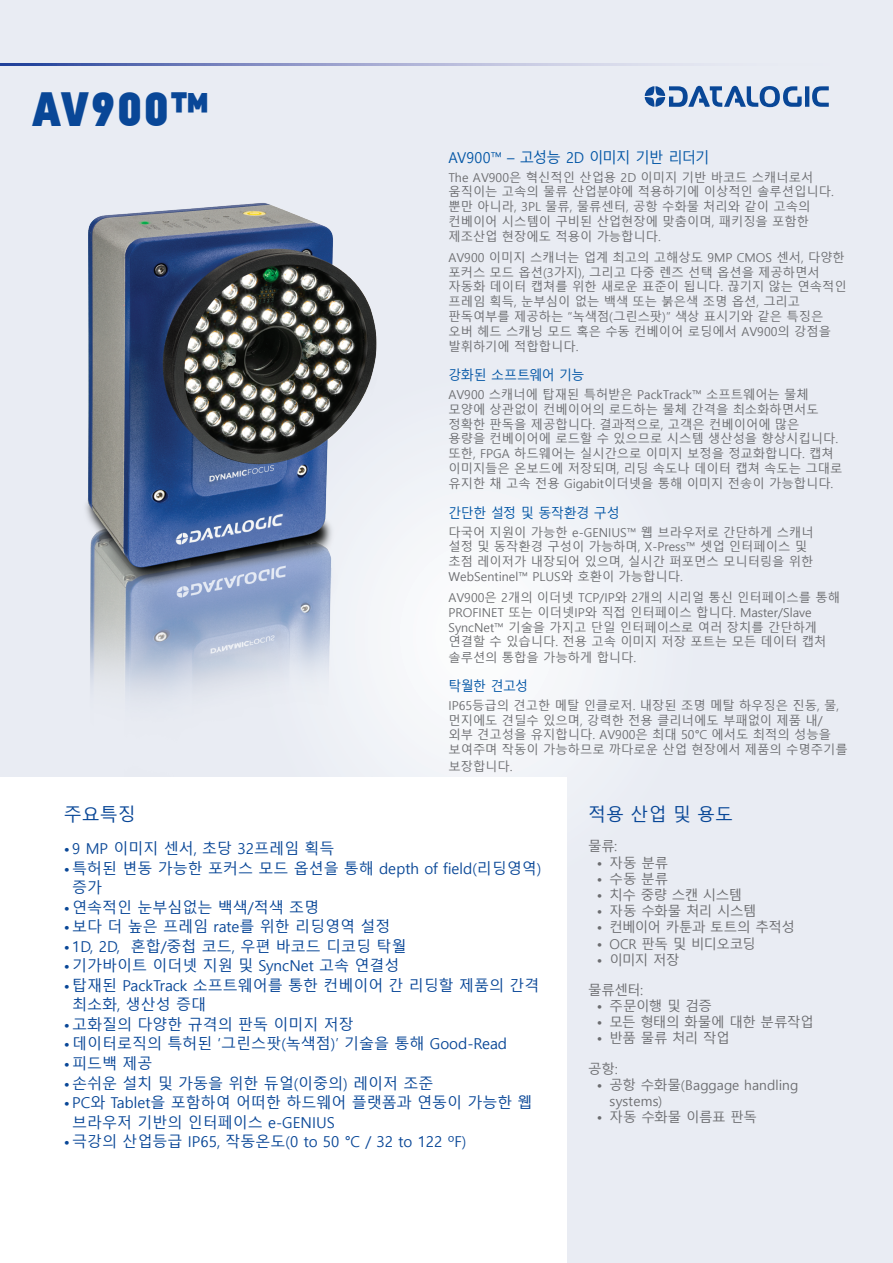
<style>
.page{position:relative;width:893px;height:1263px;background:#e9ecf3}
.page>*{position:absolute;margin:0;border:0;box-sizing:border-box;transform-origin:0 0}
.t1{font:48px "PF Din Text Cond Pro X Black";letter-spacing:.01em;color:#094797}
.t2{font:18px "Malgun Gothic";color:#094797}
.t3{font:15px/19.5px "Malgun Gothic";color:#094797}
.descriptionheadline{font:15px "Malgun Gothic";letter-spacing:-.055em;color:#0155a5;scale:.96 1}
.t4{font:13.5px "Malgun Gothic";letter-spacing:-.025em;color:#6c6d70}
.t5{font:13.5px/16.2px "Malgun Gothic";letter-spacing:.01em;color:#6c6d70}
.descriptionheadline-2{font:13.5px "Malgun Gothic";letter-spacing:-.035em;color:#0155a5;scale:.96 1}
.t6{font:13.5px "Malgun Gothic";letter-spacing:-.045em;color:#6c6d70}
.description{font:12.3px/14.9px "Malgun Gothic";color:#6c6d70}
.s1{font-family:"PF Din Text Cond Pro"}
</style>
<div class="page">
<svg style="left:0;top:64px;width:666px;height:1px"></svg>
<img style="left:86px;top:203px;width:328px;height:537px">
<div style="left:0;top:777px;width:567px;height:486px;background:#fff"></div>
<svg style="left:645px;top:86px;width:184px;height:21px"></svg>
<p class="t1" style="left:32px;top:79px;width:180px">AV900™</p>
<p class="descriptionheadline" style="left:448px;top:149px;width:274px">AV900™ – 고성능 2D 이미지 기반 리더기</p>
<p class="description" style="left:448px;top:170px;width:387px">The AV900은 혁신적인 산업용 2D 이미지 기반 바코드 스캐너로서 움직이는 고속의 물류 산업분야에 적용하기에 이상적인 솔루션입니다. 뿐만 아니라, 3PL 물류, 물류센터, 공항 수화물 처리와 같이 고속의 컨베이어 시스템이 구비된 산업현장에 맞춤이며, 패키징을 포함한 제조산업 현장에도 적용이 가능합니다.</p>
<p class="description" style="left:448px;top:250px;width:400px">AV900 이미지 스캐너는 업계 최고의 고해상도 9MP CMOS 센서, 다양한 포커스 모드 옵션(3가지), 그리고 다중 렌즈 선택 옵션을 제공하면서 자동화 데이터 캡쳐를 위한 새로운 표준이 됩니다. 끊기지 않는 연속적인 프레임 획득, 눈부심이 없는 백색 또는 붉은색 조명 옵션, 그리고 판독여부를 제공하는 “녹색점(그린스팟)” 색상 표시기와 같은 특징은 오버 헤드 스캐닝 모드 혹은 수동 컨베이어 로딩에서 AV900의 강점을 발휘하기에 적합합니다.</p>
<p class="descriptionheadline-2" style="left:448px;top:368px;width:143px">강화된 소프트웨어 기능</p>
<p class="description" style="left:448px;top:388px;width:396px">AV900 스캐너에 탑재된 특허받은 PackTrack™ 소프트웨어는 물체 모양에 상관없이 컨베이어의 로드하는 물체 간격을 최소화하면서도 정확한 판독을 제공합니다. 결과적으로, 고객은 컨베이어에 많은<br>용량을 컨베이어에 로드할 수 있으므로 시스템 생산성을 향상시킵니다. 또한, FPGA 하드웨어는 실시간으로 이미지 보정을 정교화합니다. 캡쳐 이미지들은 온보드에 저장되며, 리딩 속도나 데이터 캡쳐 속도는 그대로 유지한 채 고속 전용 Gigabit이더넷을 통해 이미지 전송이 가능합니다.</p>
<p class="descriptionheadline-2" style="left:448px;top:505px;width:180px">간단한 설정 및 동작환경 구성</p>
<p class="description" style="left:448px;top:525px;width:367px">다국어 지원이 가능한 e-GENIUS™ 웹 브라우저로 간단하게 스캐너 설정 및 동작환경 구성이 가능하며, X-Press™ 셋업 인터페이스 및 초점 레이저가 내장되어 있으며, 실시간 퍼포먼스 모니터링을 위한 WebSentinel™ PLUS와 호환이 가능합니다.</p>
<p class="description" style="left:448px;top:590px;width:393px">AV900은 2개의 이더넷 TCP/IP와 2개의 시리얼 통신 인터페이스를 통해 PROFINET 또는 이더넷IP와 직접 인터페이스 합니다. Master/Slave SyncNet™ 기술을 가지고 단일 인터페이스로 여러 장치를 간단하게 연결할 수 있습니다. 전용 고속 이미지 저장 포트는 모든 데이터 캡처 솔루션의 통합을 가능하게 합니다.</p>
<p class="descriptionheadline-2" style="left:448px;top:678px;width:85px">탁월한 견고성</p>
<p class="description" style="left:448px;top:698px;width:401px">IP65등급의 견고한 메탈 인클로저. 내장된 조명 메탈 하우징은 진동, 물, 먼지에도 견딜수 있으며, 강력한 전용 클리너에도 부패없이 제품 내/ 외부 견고성을 유지합니다. AV900은 최대 50°C 에서도 최적의 성능을 보여주며 작동이 가능하므로 까다로운 산업 현장에서 제품의 수명주기를</p>
<p class="description" style="left:448px;top:759px;width:66px">보장합니다.</p>
<p class="t2" style="left:64px;top:805px;width:73px">주요특징</p>
<p class="t3" style="left:64px;top:839px;width:272px"><span class="s1">•</span> 9 MP 이미지 센서, 초당 32프레임 획득</p>
<p class="t3" style="left:72px;top:859px;width:471px;text-indent:-9px"><span class="s1">•</span> 특허된 변동 가능한 포커스 모드 옵션을 통해 depth of field(리딩영역) 증가</p>
<p class="t3" style="left:64px;top:898px;width:257px"><span class="s1">•</span> 연속적인 눈부심없는 백색/적색 조명</p>
<p class="t3" style="left:64px;top:917px;width:328px"><span class="s1">•</span> 보다 더 높은 프레임 rate를 위한 리딩영역 설정</p>
<p class="t3" style="left:64px;top:937px;width:344px"><span class="s1">•</span> 1D, 2D, 혼합/중첩 코드, 우편 바코드 디코딩 탁월</p>
<p class="t3" style="left:64px;top:956px;width:337px"><span class="s1">•</span> 기가바이트 이더넷 지원 및 SyncNet 고속 연결성</p>
<p class="t3" style="left:72px;top:976px;width:469px;text-indent:-9px"><span class="s1">•</span> 탑재된 PackTrack 소프트웨어를 통한 컨베이어 간 리딩할 제품의 간격 최소화, 생산성 증대</p>
<p class="t3" style="left:64px;top:1015px;width:291px"><span class="s1">•</span> 고화질의 다양한 규격의 판독 이미지 저장</p>
<p class="t3" style="left:64px;top:1034px;width:445px"><span class="s1">•</span> 데이터로직의 특허된 ‘그린스팟(녹색점)’ 기술을 통해 Good-Read</p>
<p class="t3" style="left:64px;top:1054px;width:90px"><span class="s1">•</span> 피드백 제공</p>
<p class="t3" style="left:64px;top:1073px;width:371px"><span class="s1">•</span> 손쉬운 설치 및 가동을 위한 듀얼(이중의) 레이저 조준</p>
<p class="t3" style="left:72px;top:1093px;width:462px;text-indent:-9px"><span class="s1">•</span> PC와 Tablet을 포함하여 어떠한 하드웨어 플랫폼과 연동이 가능한 웹 브라우저 기반의 인터페이스 e-GENIUS</p>
<p class="t3" style="left:64px;top:1132px;width:404px"><span class="s1">•</span> 극강의 산업등급 IP65, 작동온도(0 to 50 °C / 32 to 122 ºF)</p>
<p class="t2" style="left:588px;top:805px;width:147px">적용 산업 및 용도</p>
<p class="t4" style="left:588px;top:839px;width:30px">물류:</p>
<p class="t4" style="left:597px;top:855px;width:73px">• 자동 분류</p>
<p class="t4" style="left:597px;top:871px;width:73px">• 수동 분류</p>
<p class="t4" style="left:597px;top:887px;width:147px">• 치수 중량 스캔 시스템</p>
<p class="t6" style="left:597px;top:904px;width:161px">• 자동 수화물 처리 시스템</p>
<p class="t4" style="left:597px;top:920px;width:200px">• 컨베이어 카툰과 토트의 추적성</p>
<p class="t4" style="left:597px;top:936px;width:161px">• OCR 판독 및 비디오코딩</p>
<p class="t4" style="left:597px;top:952px;width:84px">• 이미지 저장</p>
<p class="t4" style="left:588px;top:982px;width:56px">물류센터:</p>
<p class="t4" style="left:597px;top:998px;width:117px">• 주문이행 및 검증</p>
<p class="t4" style="left:597px;top:1015px;width:219px">• 모든 형태의 화물에 대한 분류작업</p>
<p class="t4" style="left:597px;top:1031px;width:134px">• 반품 물류 처리 작업</p>
<p class="t4" style="left:588px;top:1061px;width:31px">공항:</p>
<p class="t5" style="left:609px;top:1077px;width:190px;text-indent:-13px">• 공항 수화물(Baggage handling systems)</p>
<p class="t4" style="left:597px;top:1109px;width:162px">• 자동 수화물 이름표 판독</p>
</div>
